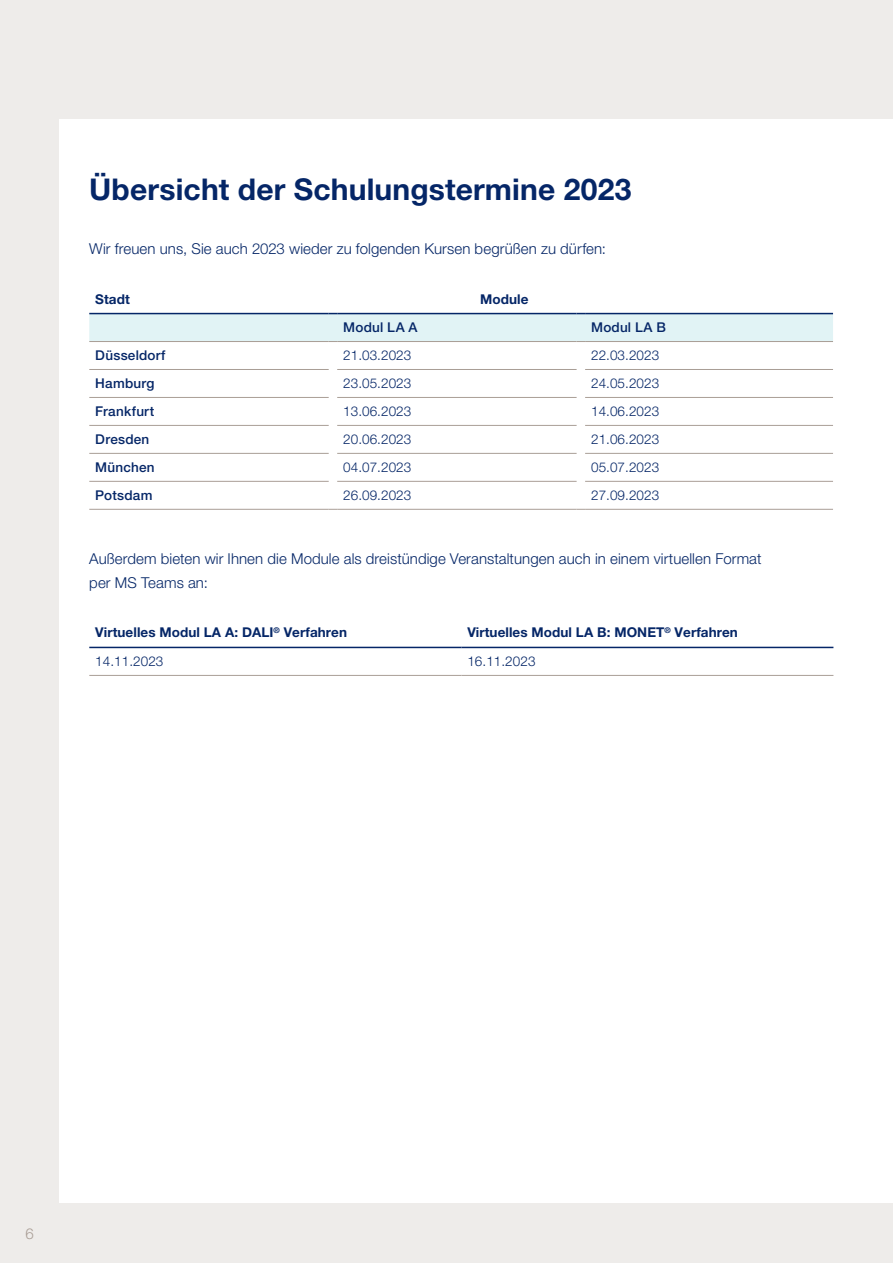
<style>
.page{position:relative;width:893px;height:1263px;background:#eeecea}
.page>*{position:absolute;margin:0;border:0;box-sizing:border-box;transform-origin:0 0}
.t1{font:700 30px "Helvetica Neue LT Pro";letter-spacing:.005em;color:#052667}
.t2{font:300 15px/24px "Helvetica Neue LT Pro";letter-spacing:.005em;color:#052667}
.t3{font:300 15px "Helvetica Neue LT Pro";color:#a99e96}
.t4{font:300 13.5px "Helvetica Neue LT Pro";letter-spacing:.005em;color:#052667}
.t5{font:700 13.5px "Helvetica Neue LT Pro";letter-spacing:.005em;color:#052667}
.t6{font:500 13.5px "Helvetica Neue LT Pro";letter-spacing:.02em;color:#052667}
</style>
<div class="page">
<div style="left:60px;top:119px;width:833px;height:1083px;background:#fff"></div>
<svg style="left:89px;top:313px;width:744px;height:29px"></svg>
<hr style="left:585px;top:341px;width:248px;height:1px;background:#a99e96">
<hr style="left:89px;top:369px;width:240px;height:1px;background:#a99e96">
<hr style="left:337px;top:369px;width:240px;height:1px;background:#a99e96">
<hr style="left:585px;top:369px;width:248px;height:1px;background:#a99e96">
<hr style="left:89px;top:397px;width:240px;height:1px;background:#a99e96">
<hr style="left:337px;top:397px;width:240px;height:1px;background:#a99e96">
<hr style="left:585px;top:397px;width:248px;height:1px;background:#a99e96">
<hr style="left:89px;top:425px;width:240px;height:1px;background:#a99e96">
<hr style="left:337px;top:425px;width:240px;height:1px;background:#a99e96">
<hr style="left:585px;top:425px;width:248px;height:1px;background:#a99e96">
<hr style="left:89px;top:453px;width:240px;height:1px;background:#a99e96">
<hr style="left:337px;top:453px;width:240px;height:1px;background:#a99e96">
<hr style="left:585px;top:453px;width:248px;height:1px;background:#a99e96">
<hr style="left:89px;top:481px;width:240px;height:1px;background:#a99e96">
<hr style="left:337px;top:481px;width:240px;height:1px;background:#a99e96">
<hr style="left:585px;top:481px;width:248px;height:1px;background:#a99e96">
<hr style="left:89px;top:509px;width:240px;height:1px;background:#a99e96">
<hr style="left:337px;top:509px;width:240px;height:1px;background:#a99e96">
<hr style="left:585px;top:509px;width:248px;height:1px;background:#a99e96">
<hr style="left:89px;top:675px;width:372px;height:1px;background:#a99e96">
<hr style="left:461px;top:675px;width:372px;height:1px;background:#a99e96">
<hr style="left:89px;top:647px;width:372px;height:1px;background:#052667">
<hr style="left:461px;top:647px;width:372px;height:1px;background:#052667">
<h1 class="t1" style="left:89px;top:171px;width:544px">Übersicht der Schulungstermine 2023</h1>
<p class="t2" style="left:89px;top:236px;width:518px">Wir freuen uns, Sie auch 2023 wieder zu folgenden Kursen begrüßen zu dürfen:</p>
<p class="t5" style="left:95px;top:290px;width:36px">Stadt</p>
<p class="t5" style="left:480px;top:290px;width:50px">Module</p>
<p class="t6" style="left:343px;top:319px;width:76px">Modul LA A</p>
<p class="t6" style="left:591px;top:319px;width:76px">Modul LA B</p>
<p class="t6" style="left:95px;top:347px;width:72px">Düsseldorf</p>
<p class="t4" style="left:343px;top:347px;width:70px">21.03.2023</p>
<p class="t4" style="left:591px;top:347px;width:70px">22.03.2023</p>
<p class="t6" style="left:95px;top:375px;width:61px">Hamburg</p>
<p class="t4" style="left:343px;top:375px;width:70px">23.05.2023</p>
<p class="t4" style="left:591px;top:375px;width:70px">24.05.2023</p>
<p class="t6" style="left:95px;top:403px;width:60px">Frankfurt</p>
<p class="t4" style="left:343px;top:403px;width:70px">13.06.2023</p>
<p class="t4" style="left:591px;top:403px;width:70px">14.06.2023</p>
<p class="t6" style="left:95px;top:431px;width:56px">Dresden</p>
<p class="t4" style="left:343px;top:431px;width:70px">20.06.2023</p>
<p class="t4" style="left:591px;top:431px;width:70px">21.06.2023</p>
<p class="t6" style="left:95px;top:459px;width:61px">München</p>
<p class="t4" style="left:343px;top:459px;width:70px">04.07.2023</p>
<p class="t4" style="left:591px;top:459px;width:70px">05.07.2023</p>
<p class="t6" style="left:95px;top:487px;width:59px">Potsdam</p>
<p class="t4" style="left:343px;top:487px;width:70px">26.09.2023</p>
<p class="t4" style="left:591px;top:487px;width:70px">27.09.2023</p>
<p class="t2" style="left:89px;top:546px;width:674px">Außerdem bieten wir Ihnen die Module als dreistündige Veranstaltungen auch in einem virtuellen Format per MS Teams an:</p>
<p class="t5" style="left:95px;top:624px;width:253px">Virtuelles Modul LA A: DALI<sup>®</sup> Verfahren</p>
<p class="t5" style="left:467px;top:624px;width:272px">Virtuelles Modul LA B: MONET<sup>®</sup> Verfahren</p>
<p class="t4" style="left:95px;top:653px;width:70px">14.11.2023</p>
<p class="t4" style="left:467px;top:653px;width:70px">16.11.2023</p>
<p class="t3" style="left:26px;top:1224px;width:10px">6</p>
</div>
